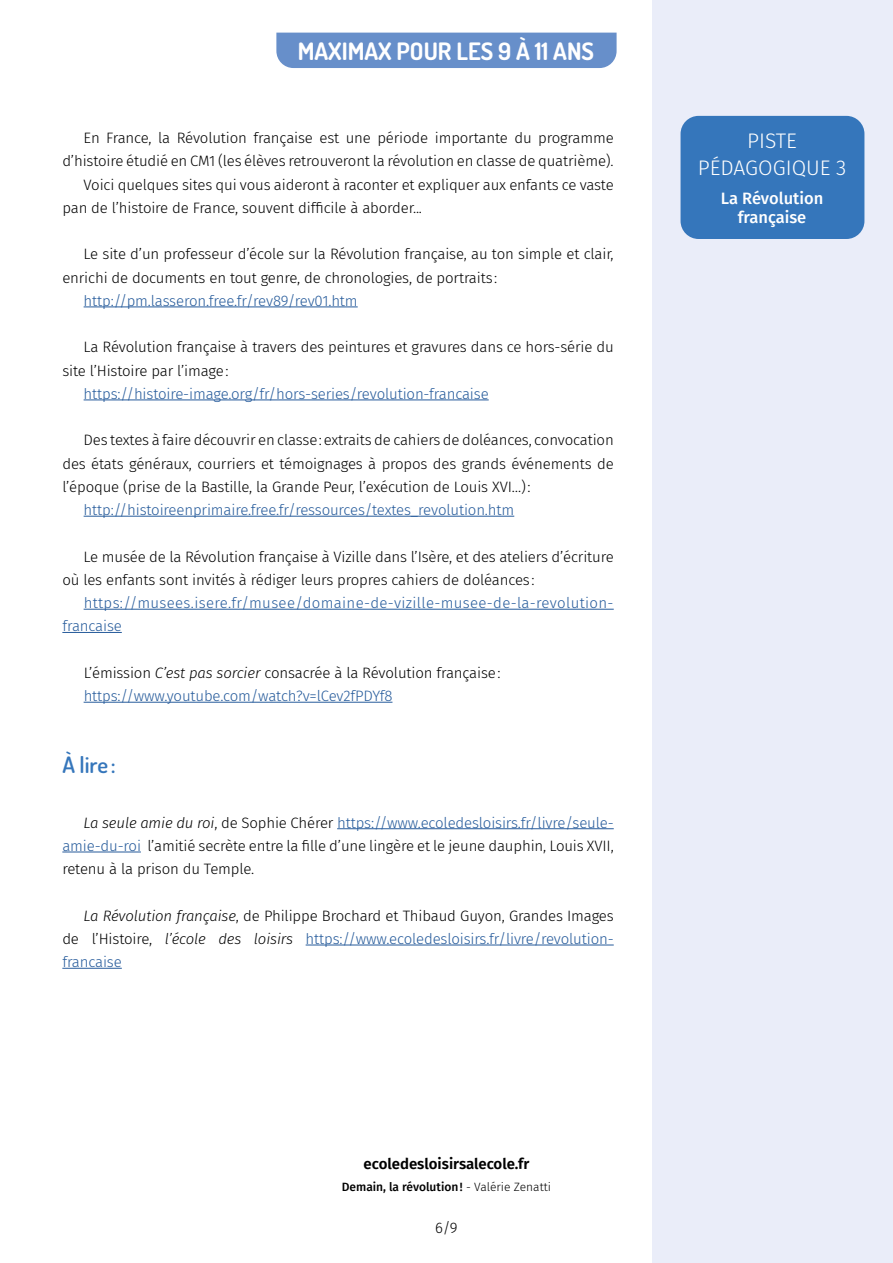
<style>
.page{position:relative;width:893px;height:1263px;background:#fff}
.page>*{position:absolute;margin:0;border:0;box-sizing:border-box;transform-origin:0 0}
.t1{font:700 24px "Dosis";color:#fff}
.t2{font:600 22.5px "Dosis";color:#3576bb}
.t3{font:300 21px/27px "Fira Sans";color:#fff;text-align:center}
.t4{font:500 16.5px/19.8px "Fira Sans";color:#fff;text-align:center}
.t5{font:300 15px/23.2px "Fira Sans";letter-spacing:-.01em;color:#000}
.t6{font:300 15px/23.2px "Fira Sans";letter-spacing:-.01em;color:#265b9b}
.t7{font:300 15px/23.2px "Fira Sans";letter-spacing:.02em;color:#265b9b}
.t8{font:600 15px "Fira Sans";color:#000}
.t9{font:500 12px "Fira Sans";color:#000}
.s1{color:#000}
.s2{font-style:italic;color:#000}
.s3{font-style:italic}
.s4{color:#265b9b}
.s5{font-weight:300}
</style>
<div class="page">
<div style="left:652px;top:0;width:241px;height:1263px;background:#eaedf9"></div>
<div style="left:276px;top:33px;width:341px;height:35px;background:#678fca"></div>
<div style="left:680px;top:116px;width:184px;height:123px;background:#3576bb;border-radius:18px"></div>
<hr style="left:84px;top:307px;width:274px;height:1px;background:#265b9b">
<hr style="left:84px;top:400px;width:405px;height:1px;background:#265b9b">
<hr style="left:84px;top:516px;width:430px;height:1px;background:#265b9b">
<hr style="left:84px;top:609px;width:530px;height:1px;background:#265b9b">
<hr style="left:62px;top:632px;width:60px;height:1px;background:#265b9b">
<hr style="left:84px;top:702px;width:308px;height:1px;background:#265b9b">
<hr style="left:337px;top:828px;width:277px;height:1px;background:#265b9b">
<hr style="left:62px;top:852px;width:79px;height:1px;background:#265b9b">
<hr style="left:306px;top:945px;width:308px;height:1px;background:#265b9b">
<hr style="left:62px;top:968px;width:60px;height:1px;background:#265b9b">
<h1 class="t1" style="left:298px;top:35px;width:298px">MAXIMAX POUR LES 9 À 11 ANS</h1>
<p class="t5" style="left:84px;top:126px;width:532px">En France, la Révolution française est une période importante du programme</p>
<p class="t5" style="left:62px;top:149px;width:553px">d’histoire étudié en CM1 (les élèves retrouveront la révolution en classe de quatrième).</p>
<p class="t5" style="left:84px;top:173px;width:532px">Voici quelques sites qui vous aideront à raconter et expliquer aux enfants ce vaste</p>
<p class="t5" style="left:62px;top:196px;width:361px">pan de l’histoire de France, souvent difficile à aborder...</p>
<p class="t5" style="left:62px;top:242px;width:553px;text-indent:21px">Le site d’un professeur d’école sur la Révolution française, au ton simple et clair, enrichi de documents en tout genre, de chronologies, de portraits:</p>
<p class="t6" style="left:84px;top:289px;width:276px">http://pm.lasseron.free.fr/rev89/rev01.htm</p>
<p class="t5" style="left:62px;top:335px;width:553px;text-indent:21px">La Révolution française à travers des peintures et gravures dans ce hors-série du site l’Histoire par l’image:</p>
<p class="t6" style="left:84px;top:382px;width:407px">https://histoire-image.org/fr/hors-series/revolution-francaise</p>
<p class="t5" style="left:62px;top:428px;width:553px;text-align:justify;text-indent:21px">Des textes à faire découvrir en classe:extraits de cahiers de doléances, convocation des états généraux, courriers et témoignages à propos des grands événements de l’époque (prise de la Bastille, la Grande Peur, l’exécution de Louis XVI…):</p>
<p class="t6" style="left:84px;top:498px;width:432px">http://histoireenprimaire.free.fr/ressources/textes_revolution.htm</p>
<p class="t5" style="left:62px;top:545px;width:553px;text-indent:21px">Le musée de la Révolution française à Vizille dans l’Isère, et des ateliers d’écriture où les enfants sont invités à rédiger leurs propres cahiers de doléances:</p>
<p class="t7" style="left:62px;top:591px;width:553px;text-indent:21px">https://musees.isere.fr/musee/domaine-de-vizille-musee-de-la-revolution&shy;francaise</p>
<p class="t6" style="left:84px;top:661px;width:418px"><span class="s1">L’émission</span> <span class="s2">C’est pas sorcier</span> <span class="s1">consacrée à la Révolution française: </span>https://www.youtube.com/watch?v=lCev2fPDYf8</p>
<h2 class="t2" style="left:62px;top:750px;width:55px">À lire :</h2>
<p class="t5" style="left:62px;top:811px;width:553px;text-align:justify;text-indent:21px"><span class="s3">La seule amie du roi</span>, de Sophie Chérer <span class="s4">https://www.ecoledesloisirs.fr/livre/seule&shy;amie-du-roi</span> l’amitié secrète entre la fille d’une lingère et le jeune dauphin, Louis XVII, retenu à la prison du Temple.</p>
<p class="t5" style="left:62px;top:904px;width:553px;text-align:justify;text-indent:21px"><span class="s3">La Révolution française</span>, de Philippe Brochard et Thibaud Guyon, Grandes Images de l’Histoire, <span class="s3">l’école des loisirs</span> <span class="s4">https://www.ecoledesloisirs.fr/livre/revolution&shy;francaise</span></p>
<p class="t8" style="left:364px;top:1151px;width:167px">ecoledesloisirsalecole.fr</p>
<p class="t9" style="left:342px;top:1177px;width:211px">Demain, la révolution! <span class="s5">- Valérie Zenatti</span></p>
<p class="t5" style="left:435px;top:1216px;width:24px">6/9</p>
<h3 class="t3" style="left:698px;top:127px;width:150px">PISTE<br>PÉDAGOGIQUE 3</h3>
<p class="t4" style="left:721px;top:187px;width:104px">La Révolution française</p>
</div>
